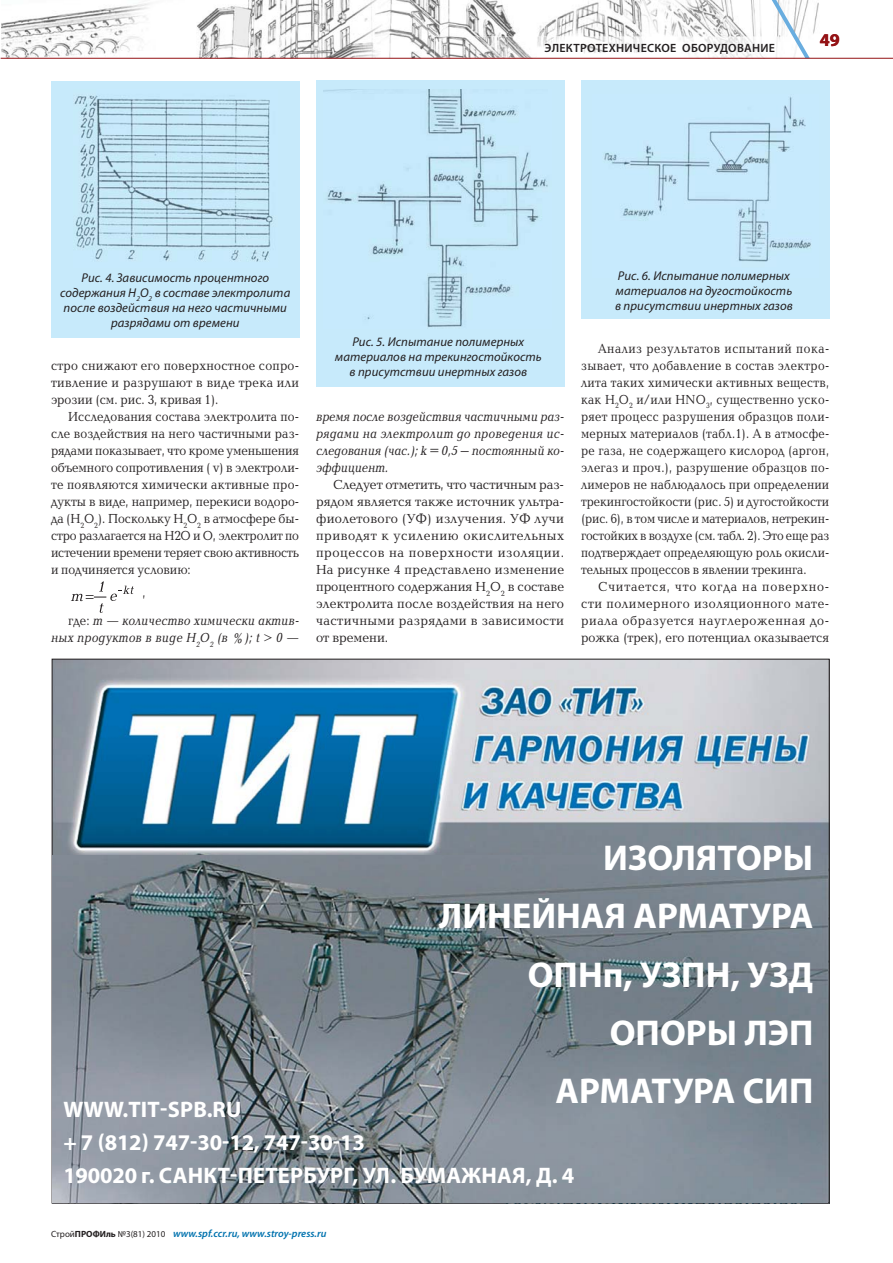
<style>
.page{position:relative;width:893px;height:1263px;background:#fff}
.page>*{position:absolute;margin:0;border:0;box-sizing:border-box;transform-origin:0 0}
.t1{font:700 36px/58.2px "Myriad Pro";color:#fff;text-align:right}
.t2{font:700 22.5px/33px "Myriad Pro";letter-spacing:.01em;color:#fff}
.t3{font:700 18px "Myriad Pro";color:#941215}
.t4{font:13.5px/17px "Baltica C";letter-spacing:.005em;color:#231f20;text-align:justify;scale:.88 1}
.t5{font:13.5px/17px "Baltica C";letter-spacing:.005em;color:#231f20;text-align:justify;scale:.9 1}
.t6{font:13.5px/17px "Baltica C";letter-spacing:.005em;color:#231f20;text-align:justify;scale:.95 1}
.t7{font:italic 13.5px/17px "Baltica C";letter-spacing:.01em;color:#231f20;scale:.9 1}
.t8{font:13.5px/17px "Baltica C";letter-spacing:.005em;color:#231f20;text-align:justify;scale:.92 1}
.t9{font:13.5px/17px "Baltica C";letter-spacing:.005em;color:#231f20;text-align:justify;scale:.91 1}
.t10{font:italic 12.75px/15px "Myriad Pro";letter-spacing:.005em;color:#231f20;text-align:center}
.t11{font:600 12px "Myriad Pro";letter-spacing:.025em;color:#231f20}
.t12{font:italic 600 10.5px "Myriad Pro";color:#0072ae}
.s1{font-style:normal}
.s2{font-weight:400;font-style:normal;font-size:9px;color:#231f20}
.s3{font-weight:700;font-style:normal;font-size:9px;color:#231f20}
</style>
<div class="page">
<img style="left:1px;top:0;width:892px;height:58px">
<img style="left:434px;top:37px;width:328px;height:21px">
<svg style="left:762px;top:0;width:48px;height:58px"></svg>
<hr style="left:1px;top:58px;width:892px;height:1px;background:#941215">
<div style="left:581px;top:81px;width:248px;height:238px;background:#c7eafb"></div>
<div style="left:316px;top:81px;width:248px;height:306px;background:#c7eafb"></div>
<div style="left:51px;top:81px;width:248px;height:257px;background:#c7eafb"></div>
<svg style="left:71px;top:581px;width:63px;height:32px"></svg>
<img style="left:74px;top:95px;width:199px;height:167px">
<img style="left:323px;top:89px;width:225px;height:238px">
<img style="left:604px;top:97px;width:207px;height:165px">
<img style="left:54px;top:661px;width:774px;height:194px">
<img style="left:52px;top:855px;width:776px;height:348px">
<p class="t11" style="left:545px;top:44px;width:232px">ЭЛЕКТРОТЕХНИЧЕСКОЕ ОБОРУДОВАНИЕ</p>
<h3 class="t3" style="left:820px;top:33px;width:21px">49</h3>
<p class="t10" style="left:60px;top:272px;width:232px">Рис. 4. Зависимость процентного содержания H<sub>2</sub>O<sub>2</sub> в составе электролита после воздействия на него частичными разрядами от времени</p>
<p class="t9" style="left:51px;top:358px;width:274px">стро снижают его поверхностное сопро&shy;тивление и разрушают в виде трека или эрозии (см. рис. 3, кривая 1).</p>
<p class="t5" style="left:51px;top:409px;width:277px;text-indent:17px">Исследования состава электролита по&shy;сле воздействия на него частичными раз&shy;рядами показывает, что кроме уменьшения объемного сопротивления ( v) в электроли&shy;те появляются химически активные про&shy;дукты в виде, например, перекиси водоро&shy;да (H<sub>2</sub>O<sub>2</sub>). Поскольку H<sub>2</sub>O<sub>2</sub> в атмосфере бы&shy;стро разлагается на H2O и О, электролит по истечении времени теряет свою активность и подчиняется условию:</p>
<p class="t7" style="left:68px;top:580px;width:258px;line-height:28px;text-indent:74px"><span class="s1">,<br>где:</span> m — количество химически актив-</p>
<p class="t7" style="left:51px;top:630px;width:277px">ных продуктов в виде H<sub>2</sub>O<sub>2</sub> (в %); t &gt; 0 —</p>
<p class="t10" style="left:335px;top:336px;width:208px">Рис. 5. Испытание полимерных материалов на трекингостойкость в присутствии инертных газов</p>
<p class="t7" style="left:316px;top:409px;width:277px;text-align:justify">время после воздействия частичными раз&shy;рядами на электролит до проведения ис&shy;следования (час.); k = 0,5 – постоянный ко&shy;эффициент.</p>
<p class="t6" style="left:316px;top:477px;width:263px;text-indent:17px">Следует отметить, что частичным раз&shy;рядом является также источник ультра&shy;фиолетового (УФ) излучения. УФ лучи приводят к усилению окислительных процессов на поверхности изоляции.<br>На рисунке 4 представлено изменение процентного содержания H<sub>2</sub>O<sub>2</sub> в составе электролита после воздействия на него частичными разрядами в зависимости от времени.</p>
<p class="t10" style="left:615px;top:270px;width:179px;text-align:left">Рис. 6. Испытание полимерных материалов на дугостойкость в присутствии инертных газов</p>
<p class="t4" style="left:581px;top:341px;width:283px;text-indent:17px">Анализ результатов испытаний пока&shy;зывает, что добавление в состав электро&shy;лита таких химически активных веществ, как H<sub>2</sub>O<sub>2</sub> и/или HNO<sub>3</sub>, существенно уско&shy;ряет процесс разрушения образцов поли&shy;мерных материалов (табл.1). А в атмосфе&shy;ре газа, не содержащего кислород (аргон, элегаз и проч.), разрушение образцов по&shy;лимеров не наблюдалось при определении трекингостойкости (рис. 5) и дугостойкости (рис. 6), в том числе и материалов, нетрекин&shy;гостойких в воздухе (см. табл. 2). Это еще раз подтверждает определяющую роль окисли&shy;тельных процессов в явлении трекинга.</p>
<p class="t8" style="left:581px;top:579px;width:271px;text-indent:17px">Считается, что когда на поверхно&shy;сти полимерного изоляционного мате&shy;риала образуется науглероженная до&shy;рожка (трек), его потенциал оказывается</p>
<h1 class="t1" style="left:439px;top:832px;width:376px">ИЗОЛЯТОРЫ<br>ЛИНЕЙНАЯ АРМАТУРА<br>ОПНп, УЗПН, УЗД<br>ОПОРЫ ЛЭП<br>АРМАТУРА СИП</h1>
<h2 class="t2" style="left:63px;top:1095px;width:512px">WWW.TIT-SPB.RU<br>+ 7 (812) 747-30-12, 747-30-13<br>190020 г. САНКТ-ПЕТЕРБУРГ, УЛ. БУМАЖНАЯ, Д. 4</h2>
<p class="t12" style="left:51px;top:1230px;width:277px"><span class="s2">Cтрой</span><span class="s3">ПРОФИль</span> <span class="s2">№3(81) 2010</span> www.spf.ccr.ru, www.stroy-press.ru</p>
</div>
